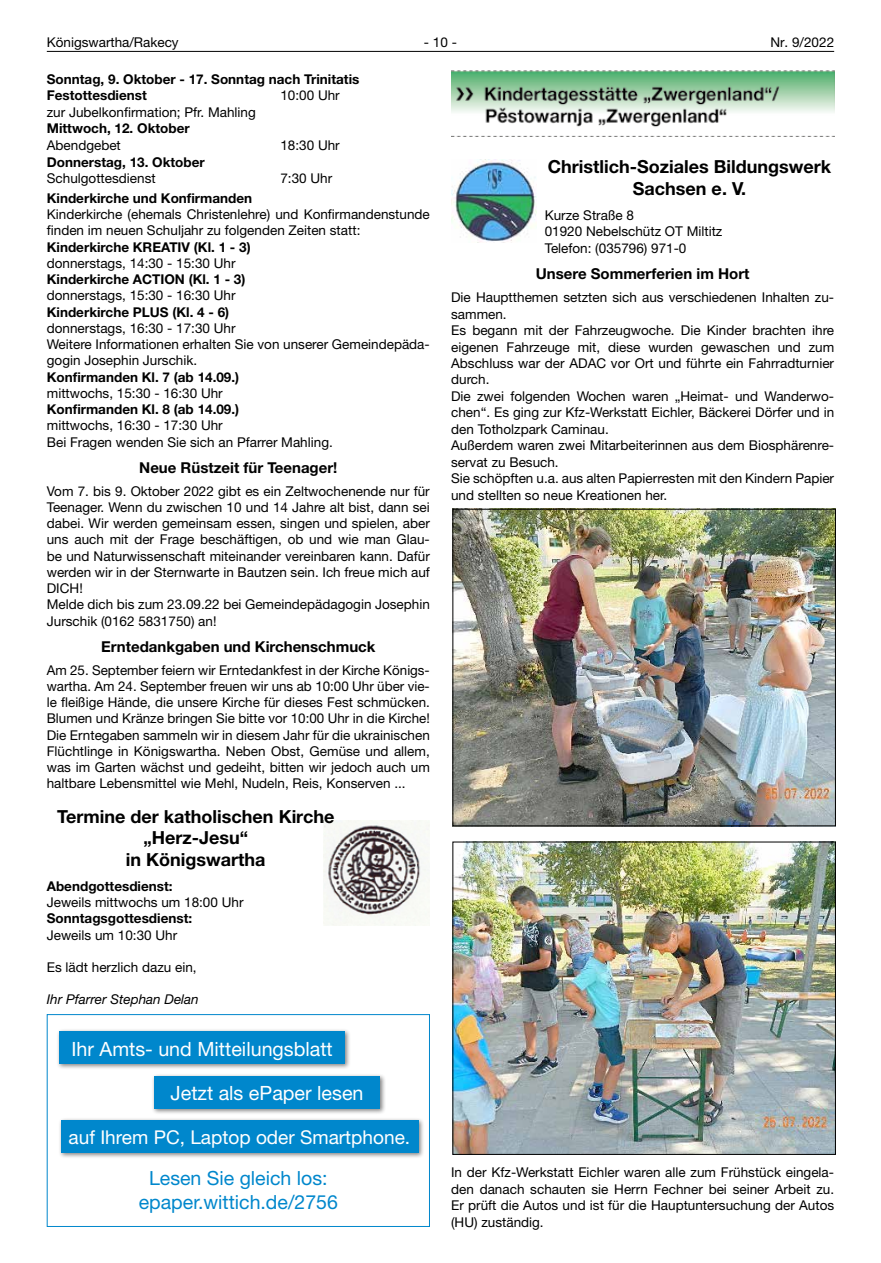
<style>
.page{position:relative;width:881px;height:1263px;background:#fff}
.page>*{position:absolute;margin:0;border:0;box-sizing:border-box;transform-origin:0 0}
.t1{font:19.65px "Helvetica Neue LT";color:#fff}
.t2{font:19.5px/23.4px "Helvetica Neue LT";color:#0087cc;text-align:center}
.t3{font:19.05px "Helvetica Neue LT";color:#fff}
.t4{font:700 18px/21.6px "Helvetica Neue LT";color:#000;text-align:center}
.t5{font:700 15px "Helvetica Neue LT";color:#000}
.t6{font:13.5px/16.2px "Helvetica Neue LT";color:#000}
.t7{font:700 13.5px/16.5px "Helvetica Neue LT";color:#000}
.t8{font:italic 13.5px "Helvetica Neue LT";color:#000}
</style>
<div class="page">
<hr style="left:47px;top:51px;width:786px;height:1px;background:#000">
<img style="left:451px;top:70px;width:382px;height:66px">
<img style="left:454px;top:511px;width:379px;height:313px">
<div style="left:452px;top:509px;width:383px;height:317px;border:1px solid #000"></div>
<img style="left:454px;top:844px;width:379px;height:308px">
<img style="left:323px;top:821px;width:106px;height:104px">
<img style="left:451px;top:159px;width:85px;height:83px">
<div style="left:58px;top:1117px;width:367px;height:42px;background:#000;opacity:.5"></div>
<div style="left:61px;top:1120px;width:357px;height:33px;background:#0087cc"></div>
<div style="left:47px;top:1014px;width:382px;height:213px;border:1px solid #0087cc"></div>
<div style="left:56px;top:1028px;width:295px;height:42px;background:#000;opacity:.5"></div>
<div style="left:60px;top:1032px;width:284px;height:32px;background:#0087cc"></div>
<div style="left:151px;top:1073px;width:235px;height:41px;background:#000;opacity:.5"></div>
<div style="left:154px;top:1076px;width:225px;height:32px;background:#0087cc"></div>
<p class="t6" style="left:47px;top:34px;width:133px">Königswartha/Rakecy</p>
<p class="t6" style="left:424px;top:34px;width:35px">- 10 -</p>
<p class="t6" style="left:770px;top:34px;width:65px">Nr. 9/2022</p>
<p class="t7" style="left:47px;top:70px;width:314px">Sonntag, 9. Oktober - 17. Sonntag nach Trinitatis<br>Festottesdienst</p>
<p class="t6" style="left:280px;top:87px;width:61px">10:00 Uhr</p>
<p class="t6" style="left:47px;top:104px;width:210px">zur Jubelkonfirmation; Pfr. Mahling</p>
<p class="t7" style="left:47px;top:120px;width:144px">Mittwoch, 12. Oktober</p>
<p class="t6" style="left:47px;top:137px;width:76px">Abendgebet</p>
<p class="t6" style="left:280px;top:137px;width:61px">18:30 Uhr</p>
<p class="t7" style="left:47px;top:153px;width:159px">Donnerstag, 13. Oktober</p>
<p class="t6" style="left:47px;top:170px;width:110px">Schulgottesdienst</p>
<p class="t6" style="left:280px;top:170px;width:53px">7:30 Uhr</p>
<p class="t7" style="left:47px;top:189px;width:207px">Kinderkirche und Konfirmanden</p>
<p class="t6" style="left:47px;top:206px;width:384px">Kinderkirche (ehemals Christenlehre) und Konfirmandenstunde finden im neuen Schuljahr zu folgenden Zeiten statt:</p>
<p class="t7" style="left:47px;top:238px;width:205px">Kinderkirche KREATIV (Kl. 1 - 3)</p>
<p class="t6" style="left:47px;top:255px;width:190px">donnerstags, 14:30 - 15:30 Uhr</p>
<p class="t7" style="left:47px;top:271px;width:200px">Kinderkirche ACTION (Kl. 1 - 3)</p>
<p class="t6" style="left:47px;top:287px;width:190px">donnerstags, 15:30 - 16:30 Uhr</p>
<p class="t7" style="left:47px;top:303px;width:184px">Kinderkirche PLUS (Kl. 4 - 6)</p>
<p class="t6" style="left:47px;top:320px;width:384px">donnerstags, 16:30 - 17:30 Uhr<br>Weitere Informationen erhalten Sie von unserer Gemeindepäda&shy;gogin Josephin Jurschik.</p>
<p class="t7" style="left:47px;top:368px;width:194px">Konfirmanden Kl. 7 (ab 14.09.)</p>
<p class="t6" style="left:47px;top:385px;width:177px">mittwochs, 15:30 - 16:30 Uhr</p>
<p class="t7" style="left:47px;top:401px;width:194px">Konfirmanden Kl. 8 (ab 14.09.)</p>
<p class="t6" style="left:47px;top:417px;width:287px">mittwochs, 16:30 - 17:30 Uhr<br>Bei Fragen wenden Sie sich an Pfarrer Mahling.</p>
<p class="t5" style="left:139px;top:458px;width:200px">Neue Rüstzeit für Teenager!</p>
<p class="t6" style="left:47px;top:483px;width:384px">Vom 7. bis 9. Oktober 2022 gibt es ein Zeltwochenende nur für Teenager. Wenn du zwischen 10 und 14 Jahre alt bist, dann sei dabei. Wir werden gemeinsam essen, singen und spielen, aber uns auch mit der Frage beschäftigen, ob und wie man Glau&shy;be und Naturwissenschaft miteinander vereinbaren kann. Dafür werden wir in der Sternwarte in Bautzen sein. Ich freue mich auf DICH!<br>Melde dich bis zum 23.09.22 bei Gemeindepädagogin Josephin Jurschik (0162 5831750) an!</p>
<p class="t5" style="left:101px;top:637px;width:276px">Erntedankgaben und Kirchenschmuck</p>
<p class="t6" style="left:47px;top:662px;width:384px;text-align:justify">Am 25. September feiern wir Erntedankfest in der Kirche Königs&shy;wartha. Am 24. September freuen wir uns ab 10:00 Uhr über vie&shy;le fleißige Hände, die unsere Kirche für dieses Fest schmücken.<br>Blumen und Kränze bringen Sie bitte vor 10:00 Uhr in die Kirche!<br>Die Erntegaben sammeln wir in diesem Jahr für die ukrainischen Flüchtlinge in Königswartha. Neben Obst, Gemüse und allem, was im Garten wächst und gedeiht, bitten wir jedoch auch um haltbare Lebensmittel wie Mehl, Nudeln, Reis, Konserven ...</p>
<h3 class="t4" style="left:57px;top:805px;width:278px">Termine der katholischen Kirche „Herz-Jesu“<br>in Königswartha</h3>
<p class="t7" style="left:47px;top:877px;width:127px">Abendgottesdienst:</p>
<p class="t6" style="left:47px;top:894px;width:198px">Jeweils mittwochs um 18:00 Uhr</p>
<p class="t7" style="left:47px;top:910px;width:147px">Sonntagsgottesdienst:</p>
<p class="t6" style="left:47px;top:926px;width:132px">Jeweils um 10:30 Uhr</p>
<p class="t6" style="left:47px;top:959px;width:151px">Es lädt herzlich dazu ein,</p>
<p class="t8" style="left:47px;top:991px;width:153px">Ihr Pfarrer Stephan Delan</p>
<h1 class="t1" style="left:71px;top:1037px;width:263px">Ihr Amts- und Mitteilungsblatt</h1>
<h1 class="t1" style="left:170px;top:1081px;width:194px">Jetzt als ePaper lesen</h1>
<h3 class="t3" style="left:69px;top:1126px;width:343px">auf Ihrem PC, Laptop oder Smartphone.</h3>
<h2 class="t2" style="left:139px;top:1166px;width:201px">Lesen Sie gleich los: epaper.wittich.de/2756</h2>
<h3 class="t4" style="left:547px;top:155px;width:285px">Christlich-Soziales Bildungswerk<br>Sachsen e. V.</h3>
<p class="t6" style="left:544px;top:206px;width:179px">Kurze Straße 8<br>01920 Nebelschütz OT Miltitz<br>Telefon: (035796) 971-0</p>
<p class="t5" style="left:535px;top:265px;width:215px">Unsere Sommerferien im Hort</p>
<p class="t6" style="left:451px;top:289px;width:384px">Die Hauptthemen setzten sich aus verschiedenen Inhalten zu&shy;sammen.<br>Es begann mit der Fahrzeugwoche. Die Kinder brachten ihre eigenen Fahrzeuge mit, diese wurden gewaschen und zum Abschluss war der ADAC vor Ort und führte ein Fahrradturnier durch.<br>Die zwei folgenden Wochen waren „Heimat- und Wanderwo&shy;chen“. Es ging zur Kfz-Werkstatt Eichler, Bäckerei Dörfer und in den Totholzpark Caminau.<br>Außerdem waren zwei Mitarbeiterinnen aus dem Biosphärenre&shy;servat zu Besuch.<br>Sie schöpften u.a. aus alten Papierresten mit den Kindern Papier und stellten so neue Kreationen her.</p>
<p class="t6" style="left:451px;top:1164px;width:384px;text-align:justify">In der Kfz-Werkstatt Eichler waren alle zum Frühstück eingela&shy;den danach schauten sie Herrn Fechner bei seiner Arbeit zu.<br>Er prüft die Autos und ist für die Hauptuntersuchung der Autos (HU) zuständig.</p>
</div>
